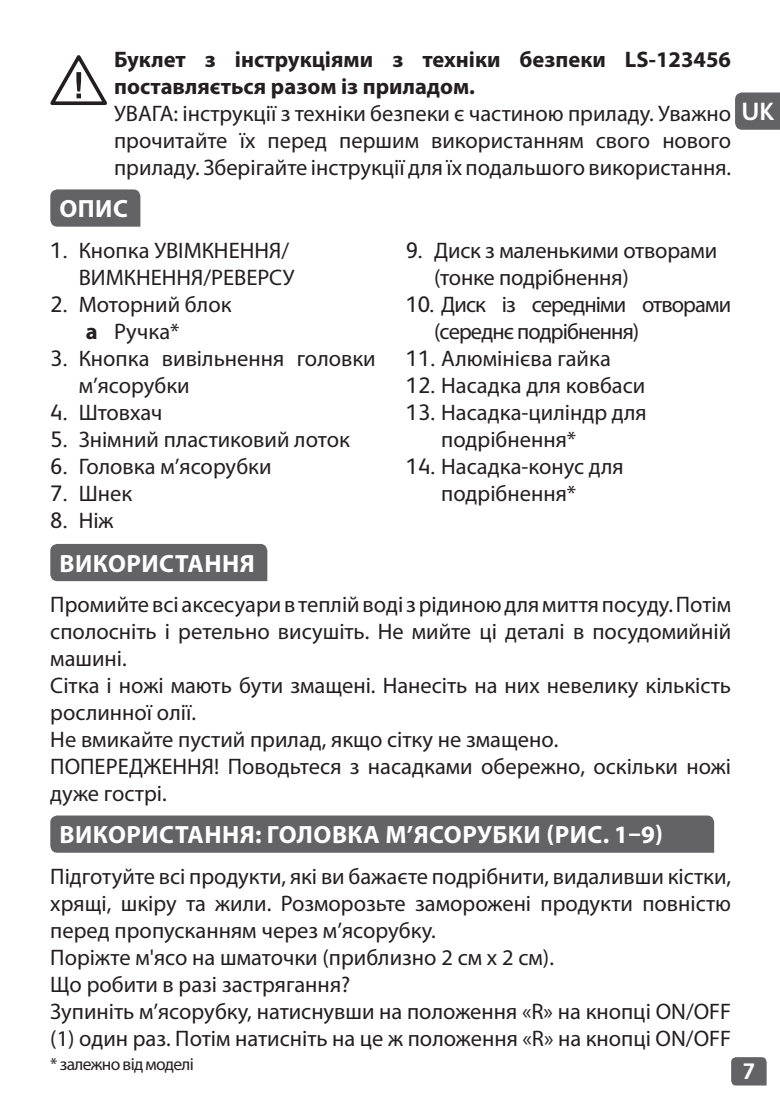
<style>
.page{position:relative;width:780px;height:1106px;background:#fff}
.page>*{position:absolute;margin:0;border:0;box-sizing:border-box;transform-origin:0 0}
.t1{font:700 25px "Myriad Pro";letter-spacing:.02em;color:#fff}
.t2{font:700 25px "FS Albert";color:#fff}
.t3{font:22.5px/27px "Myriad Pro";color:#231f20}
.t4{font:700 22.5px/27px "Myriad Pro";color:#231f20}
.t5{font:22.5px/27px "Myriad Pro";letter-spacing:-.04em;color:#231f20}
.t6{font:700 22.5px "FS Albert";color:#fff}
.t7{font:17.5px "Myriad Pro";letter-spacing:-.04em;color:#231f20}
.s1{font-family:"FS Albert"}
.s2{font-weight:700}
</style>
<div class="page">
<svg style="left:731px;top:1057px;width:35px;height:28px"></svg>
<svg style="left:735px;top:92px;width:44px;height:38px;background:#68686b"></svg>
<div style="left:50px;top:544px;width:217px;height:37px;background:#636366"></div>
<div style="left:50px;top:189px;width:90px;height:38px;background:#636366"></div>
<div style="left:50px;top:815px;width:664px;height:37px;background:#636366"></div>
<svg style="left:50px;top:55px;width:57px;height:50px"></svg>
<p class="t4" style="left:114px;top:45px;width:618px">Буклет з інструкціями з техніки безпеки LS-123456 поставляється разом із приладом.</p>
<p class="t3" style="left:114px;top:100px;width:618px;text-align:justify">УВАГА: інструкції з техніки безпеки є частиною приладу. Уважно прочитайте їх перед першим використанням свого нового приладу. Зберігайте інструкції для їх подальшого використання.</p>
<p class="t1" style="left:59px;top:192px;width:70px">ОПИС</p>
<p class="t3" style="left:50px;top:236px;width:245px;text-align:right"><span class="s1">1.</span> Кнопка УВІМКНЕННЯ/<br>ВИМКНЕННЯ/РЕВЕРСУ</p>
<p class="t3" style="left:86px;top:290px;width:147px;text-indent:-35px"><span class="s1">2.</span> Моторний блок <span class="s2">a</span> Ручка*</p>
<p class="t3" style="left:79px;top:344px;width:298px;text-indent:-28px"><span class="s1">3.</span> Кнопка вивільнення головки м’ясорубки</p>
<p class="t3" style="left:50px;top:398px;width:114px"><span class="s1">4.</span> Штовхач</p>
<p class="t3" style="left:50px;top:425px;width:301px"><span class="s1">5.</span> Знімний пластиковий лоток</p>
<p class="t3" style="left:50px;top:452px;width:223px"><span class="s1">6.</span> Головка м’ясорубки</p>
<p class="t3" style="left:50px;top:479px;width:83px"><span class="s1">7.</span> Шнек</p>
<p class="t3" style="left:50px;top:506px;width:65px"><span class="s1">8.</span> Ніж</p>
<p class="t1" style="left:59px;top:547px;width:197px">ВИКОРИСТАННЯ</p>
<p class="t3" style="left:434px;top:236px;width:284px;text-indent:-28px"><span class="s1">9.</span> Диск з маленькими отворами (тонке подрібнення)</p>
<p class="t5" style="left:434px;top:290px;width:298px;text-indent:-28px"><span class="s1">10.</span> Диск із середніми отворами (середнє подрібнення)</p>
<p class="t3" style="left:405px;top:344px;width:206px"><span class="s1">11.</span> Алюмінієва гайка</p>
<p class="t3" style="left:405px;top:371px;width:241px"><span class="s1">12.</span> Насадка для ковбаси</p>
<p class="t3" style="left:441px;top:398px;width:207px;text-indent:-35px"><span class="s1">13.</span> Насадка-циліндр для подрібнення*</p>
<p class="t3" style="left:405px;top:452px;width:219px;text-align:center"><span class="s1">14.</span> Насадка-конус для подрібнення*</p>
<p class="t3" style="left:50px;top:590px;width:682px">Промийте всі аксесуари в теплій воді з рідиною для миття посуду. Потім сполосніть і ретельно висушіть. Не мийте ці деталі в посудомийній машині.<br>Сітка і ножі мають бути змащені. Нанесіть на них невелику кількість рослинної олії.<br>Не вмикайте пустий прилад, якщо сітку не змащено.<br>ПОПЕРЕДЖЕННЯ! Поводьтеся з насадками обережно, оскільки ножі дуже гострі.</p>
<p class="t1" style="left:59px;top:818px;width:605px">ВИКОРИСТАННЯ: ГОЛОВКА М’ЯСОРУБКИ (РИС. 1–9)</p>
<p class="t3" style="left:50px;top:862px;width:682px">Підготуйте всі продукти, які ви бажаєте подрібнити, видаливши кістки, хрящі, шкіру та жили. Розморозьте заморожені продукти повністю перед пропусканням через м’ясорубку.<br>Поріжте м'ясо на шматочки (приблизно 2 см х 2 см).<br>Що робити в разі застрягання?<br>Зупиніть м’ясорубку, натиснувши на положення «R» на кнопці ON/OFF (1) один раз. Потім натисніть на це ж положення «R» на кнопці ON/OFF</p>
<p class="t7" style="left:50px;top:1053px;width:145px">* залежно вiд моделi</p>
<p class="t2" style="left:741px;top:97px;width:34px">UK</p>
<p class="t6" style="left:742px;top:1058px;width:14px">7</p>
</div>
